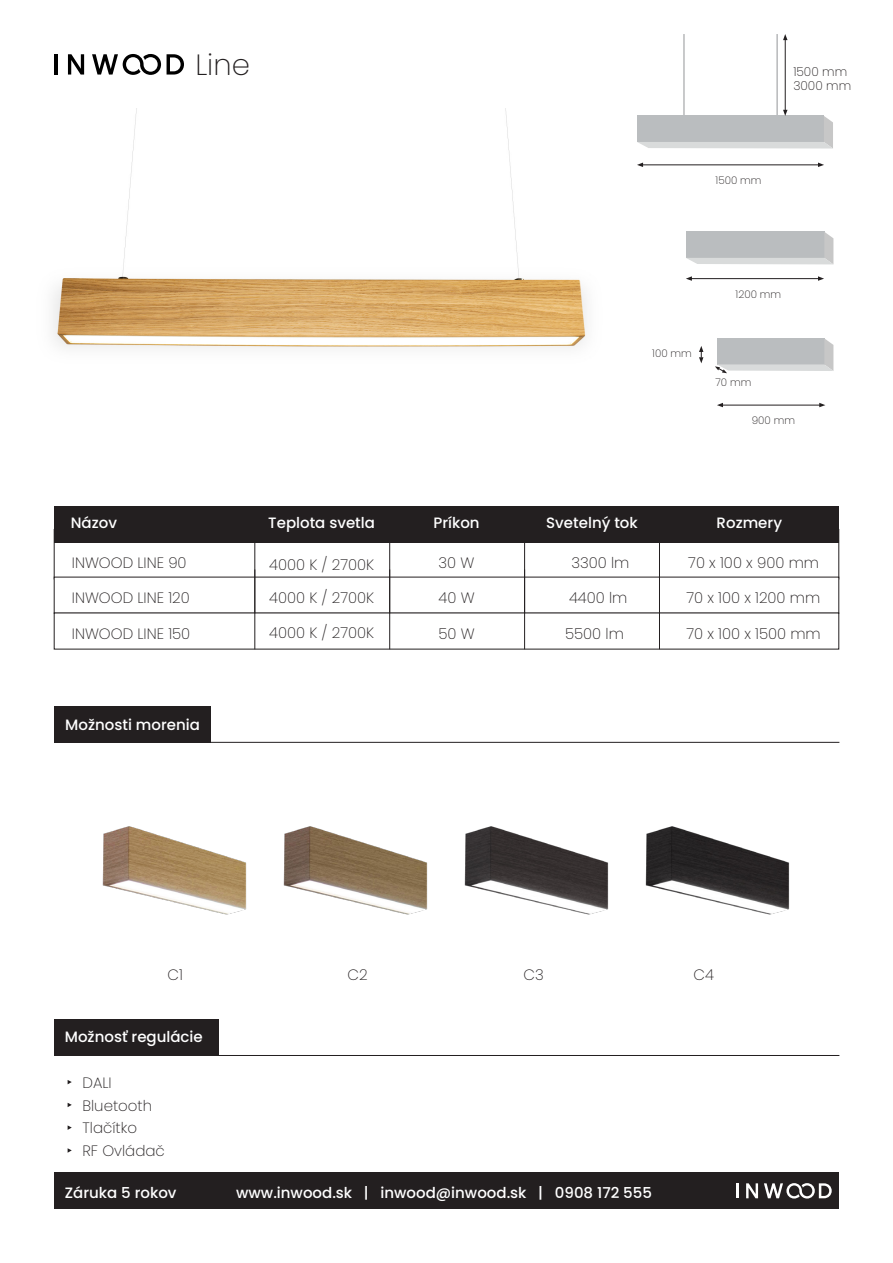
<style>
.page{position:relative;width:893px;height:1263px;background:#fff}
.page>*{position:absolute;margin:0;border:0;box-sizing:border-box;transform-origin:0 0}
.t1{font:200 29.25px "Poppins";color:#231f20}
.t2{font:200 15px "Poppins";color:#231f20}
.t3{font:500 15px "Poppins";color:#fff}
.t4{font:200 12.3px "Poppins";color:#231f20}
.t5{font:200 10.5px "Poppins";color:#231f20}
</style>
<div class="page">
<img style="left:53px;top:108px;width:534px;height:240px">
<hr style="left:684px;top:34px;width:1px;height:89px;background:#939598">
<hr style="left:777px;top:34px;width:1px;height:89px;background:#939598">
<div style="left:54px;top:1019px;width:165px;height:36px;background:#231f20"></div>
<hr style="left:54px;top:54px;width:3px;height:21px;background:#000">
<svg style="left:68px;top:54px;width:16px;height:21px"></svg>
<svg style="left:167px;top:54px;width:17px;height:21px"></svg>
<svg style="left:92px;top:54px;width:69px;height:21px"></svg>
<hr style="left:54px;top:1055px;width:785px;height:1px;background:#231f20">
<svg style="left:68px;top:1148px;width:4px;height:5px"></svg>
<svg style="left:68px;top:1103px;width:4px;height:4px"></svg>
<svg style="left:68px;top:1125px;width:4px;height:5px"></svg>
<svg style="left:68px;top:1080px;width:4px;height:4px"></svg>
<img style="left:102px;top:826px;width:145px;height:89px">
<img style="left:283px;top:826px;width:145px;height:89px">
<img style="left:464px;top:826px;width:145px;height:89px">
<img style="left:645px;top:826px;width:145px;height:89px">
<hr style="left:255px;top:534px;width:1px;height:79px;background:#231f20">
<hr style="left:255px;top:569px;width:1px;height:80px;background:#231f20">
<hr style="left:389px;top:534px;width:1px;height:79px;background:#231f20">
<hr style="left:389px;top:569px;width:1px;height:80px;background:#231f20">
<hr style="left:524px;top:534px;width:1px;height:79px;background:#231f20">
<hr style="left:524px;top:569px;width:1px;height:80px;background:#231f20">
<hr style="left:659px;top:534px;width:1px;height:79px;background:#231f20">
<hr style="left:659px;top:569px;width:1px;height:80px;background:#231f20">
<div style="left:54px;top:506px;width:785px;height:37px;background:#231f20"></div>
<svg style="left:686px;top:232px;width:147px;height:32px;background:#c1c3c5"></svg>
<svg style="left:699px;top:346px;width:4px;height:17px"></svg>
<svg style="left:715px;top:338px;width:118px;height:35px;background:#c5c7c8"></svg>
<hr style="left:723px;top:405px;width:98px;height:1px;background:#231f20">
<svg style="left:819px;top:403px;width:6px;height:4px"></svg>
<svg style="left:717px;top:403px;width:6px;height:4px"></svg>
<hr style="left:690px;top:278px;width:129px;height:1px;background:#231f20">
<svg style="left:818px;top:276px;width:6px;height:5px"></svg>
<svg style="left:686px;top:276px;width:6px;height:5px"></svg>
<hr style="left:641px;top:165px;width:178px;height:1px;background:#231f20">
<svg style="left:818px;top:163px;width:6px;height:4px"></svg>
<svg style="left:637px;top:163px;width:6px;height:4px"></svg>
<hr style="left:785px;top:37px;width:1px;height:74px;background:#231f20">
<svg style="left:637px;top:110px;width:196px;height:39px"></svg>
<svg style="left:783px;top:34px;width:4px;height:6px"></svg>
<div style="left:54px;top:706px;width:157px;height:36px;background:#231f20"></div>
<hr style="left:54px;top:742px;width:785px;height:1px;background:#231f20">
<div style="left:54px;top:1173px;width:785px;height:36px;background:#231f20"></div>
<svg style="left:736px;top:1183px;width:2px;height:15px"></svg>
<svg style="left:746px;top:1183px;width:12px;height:15px"></svg>
<svg style="left:764px;top:1183px;width:68px;height:15px"></svg>
<p class="t1" style="left:195px;top:48px;width:56px">Line</p>
<p class="t4" style="left:793px;top:64px;width:55px">1500 mm</p>
<p class="t4" style="left:793px;top:79px;width:59px">3000 mm</p>
<p class="t5" style="left:716px;top:174px;width:47px">1500 mm</p>
<p class="t5" style="left:652px;top:347px;width:41px">100 mm</p>
<p class="t5" style="left:736px;top:288px;width:47px">1200 mm</p>
<p class="t5" style="left:715px;top:376px;width:37px">70 mm</p>
<p class="t5" style="left:752px;top:415px;width:45px">900 mm</p>
<p class="t3" style="left:71px;top:514px;width:48px">Názov</p>
<p class="t3" style="left:268px;top:514px;width:108px">Teplota svetla</p>
<p class="t3" style="left:433px;top:514px;width:48px">Príkon</p>
<p class="t3" style="left:546px;top:514px;width:93px">Svetelný tok</p>
<p class="t3" style="left:717px;top:514px;width:67px">Rozmery</p>
<p class="t2" style="left:269px;top:556px;width:106px">4000 K / 2700K</p>
<p class="t2" style="left:269px;top:589px;width:106px">4000 K / 2700K</p>
<p class="t2" style="left:269px;top:624px;width:106px">4000 K / 2700K</p>
<p class="t2" style="left:72px;top:554px;width:116px">INWOOD LINE 90</p>
<p class="t2" style="left:439px;top:554px;width:37px">30 W</p>
<p class="t2" style="left:571px;top:554px;width:60px">3300 lm</p>
<p class="t2" style="left:688px;top:554px;width:132px">70 x 100 x 900 mm</p>
<p class="t2" style="left:72px;top:589px;width:119px">INWOOD LINE 120</p>
<p class="t2" style="left:72px;top:625px;width:120px">INWOOD LINE 150</p>
<p class="t2" style="left:569px;top:589px;width:60px">4400 lm</p>
<p class="t2" style="left:565px;top:625px;width:60px">5500 lm</p>
<p class="t2" style="left:686px;top:589px;width:135px">70 x 100 x 1200 mm</p>
<p class="t2" style="left:686px;top:625px;width:136px">70 x 100 x 1500 mm</p>
<p class="t2" style="left:438px;top:589px;width:38px">40 W</p>
<p class="t2" style="left:438px;top:625px;width:38px">50 W</p>
<p class="t3" style="left:65px;top:716px;width:136px">Možnosti morenia</p>
<p class="t2" style="left:168px;top:966px;width:17px">C1</p>
<p class="t2" style="left:348px;top:966px;width:22px">C2</p>
<p class="t2" style="left:524px;top:966px;width:22px">C3</p>
<p class="t2" style="left:694px;top:966px;width:22px">C4</p>
<p class="t3" style="left:65px;top:1028px;width:139px">Možnosť regulácie</p>
<p class="t2" style="left:82px;top:1074px;width:31px">DALI</p>
<p class="t2" style="left:82px;top:1097px;width:71px">Bluetooth</p>
<p class="t2" style="left:82px;top:1119px;width:56px">Tlačítko</p>
<p class="t2" style="left:82px;top:1142px;width:84px">RF Ovládač</p>
<p class="t3" style="left:65px;top:1184px;width:113px">Záruka 5 rokov</p>
<p class="t3" style="left:236px;top:1184px;width:417px">www.inwood.sk | inwood@inwood.sk | 0908 172 555</p>
</div>
